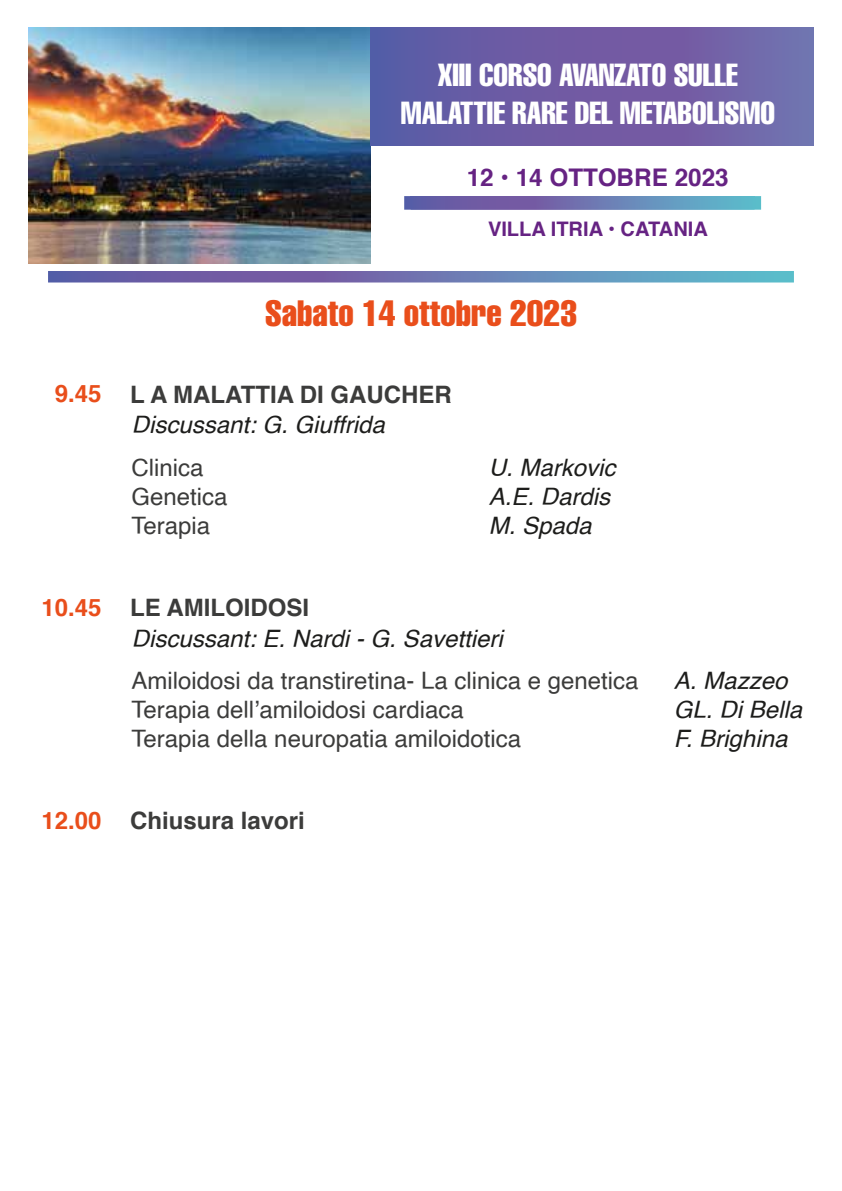
<style>
.page{position:relative;width:842px;height:1191px;background:#fff}
.page>*{position:absolute;margin:0;border:0;box-sizing:border-box;transform-origin:0 0}
.t1{font:extra-condensed 36px "Helvetica";color:#e94e1b}
.t2{font:extra-condensed 31.4px/37.6px "Helvetica";color:#fff;text-align:center}
.t3{font:700 24.2px "Helvetica";color:#662383}
.t4{font:italic 24px/28.8px "Helvetica";color:#1d1d1b}
.t5{font:24px/28.8px "Helvetica";color:#3c3c3b}
.t6{font:700 24px "Helvetica";color:#3c3c3b}
.t7{font:700 20px "Helvetica";color:#662383}
.s1{font-weight:700;font-style:normal;color:#e94e1b}
.s2{font-weight:700;font-style:normal;color:#3c3c3b}
.s3{color:#e94e1b}
</style>
<div class="page">
<img style="left:28px;top:28px;width:343px;height:235px">
<div style="left:371px;top:28px;width:443px;height:118px;background:linear-gradient(to right,#5f56a2,#7968a9)"></div>
<svg style="left:404px;top:196px;width:357px;height:14px;background:#6a7db3"></svg>
<h2 class="t2" style="left:401px;top:56px;width:376px">XIII CORSO AVANZATO SULLE<br>MALATTIE RARE DEL METABOLISMO</h2>
<p class="t3" style="left:467px;top:158px;width:263px">12 • 14 OTTOBRE 2023</p>
<p class="t7" style="left:488px;top:213px;width:221px">VILLA ITRIA • CATANIA</p>
<h1 class="t1" style="left:265px;top:291px;width:313px">Sabato 14 ottobre 2023</h1>
<p class="t4" style="left:55px;top:380px;width:399px;line-height:30.6px;text-align:center"><span class="s1">9.45</span> <span class="s2">L A MALATTIA DI GAUCHER<br></span>Discussant: G. Giuffrida</p>
<p class="t5" style="left:132px;top:454px;width:98px">Clinica<br>Genetica<br>Terapia</p>
<p class="t4" style="left:489px;top:454px;width:128px">U. Markovic<br>A.E. Dardis<br>M. Spada</p>
<p class="t6" style="left:41px;top:588px;width:269px"><span class="s3">10.45</span> LE AMILOIDOSI</p>
<p class="t4" style="left:132px;top:624px;width:372px">Discussant: E. Nardi - G. Savettieri</p>
<p class="t5" style="left:132px;top:667px;width:508px">Amiloidosi da transtiretina- La clinica e genetica<br>Terapia dell’amiloidosi cardiaca<br>Terapia della neuropatia amiloidotica</p>
<p class="t4" style="left:674px;top:667px;width:130px">A. Mazzeo<br>GL. Di Bella<br>F. Brighina</p>
<p class="t6" style="left:41px;top:801px;width:265px"><span class="s3">12.00</span> Chiusura lavori</p>
</div>
